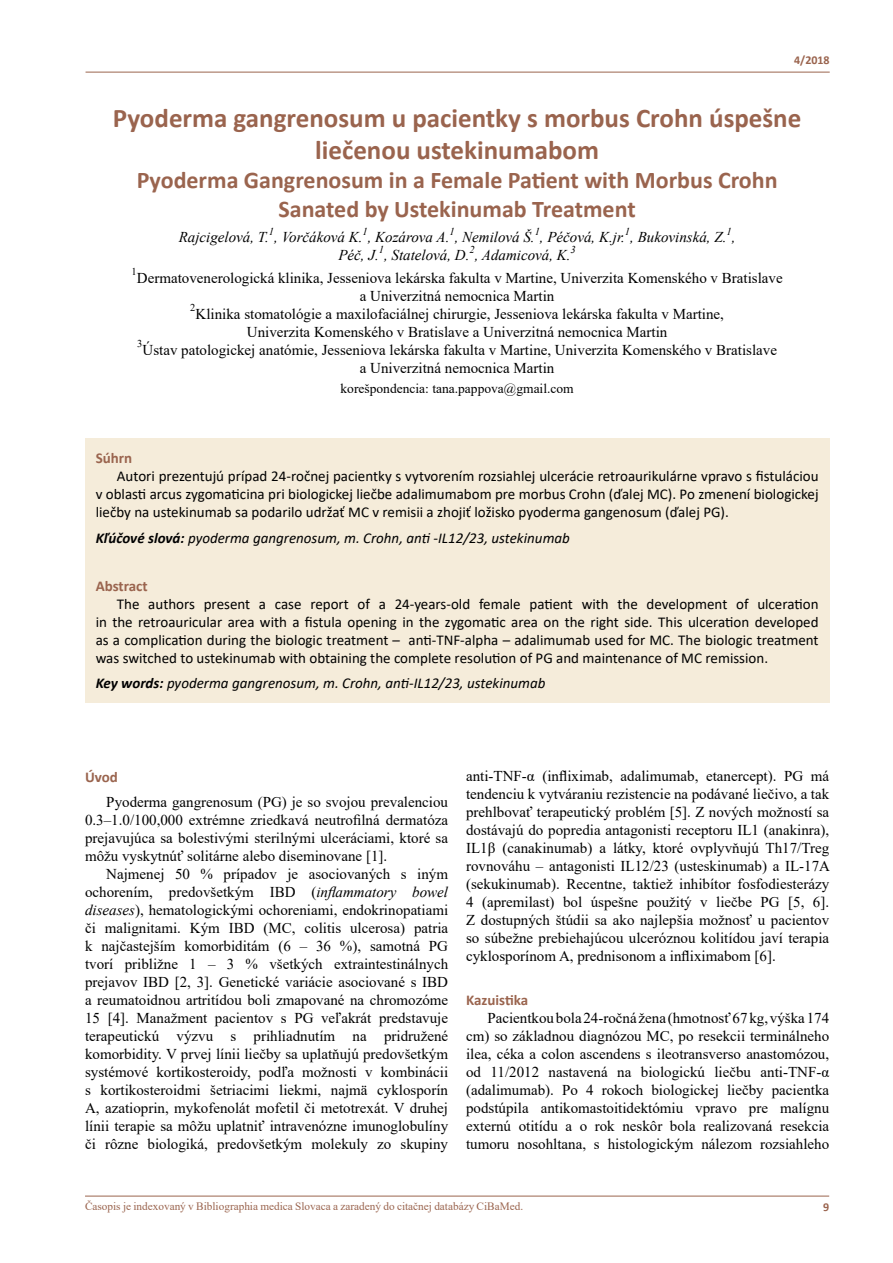
<style>
.page{position:relative;width:893px;height:1263px;background:#fff}
.page>*{position:absolute;margin:0;border:0;box-sizing:border-box;transform-origin:0 0}
.t1{font:700 27px/32.4px "Calibri";color:#9a644e;text-align:center}
.t2{font:700 24px/28.8px "Calibri";color:#9a644e;text-align:center}
.t3{font:15px/18px "Times New Roman";color:#000;text-align:justify}
.t4{font:15px/18px "Calibri";color:#000;text-align:justify}
.t5{font:italic 15px "Calibri";color:#000}
.t6{font:italic 15px "Times New Roman";color:#000}
.t7{font:700 15px "Calibri";color:#9a644e}
.t8{font:13.5px "Times New Roman";color:#000}
.t9{font:700 12px "Calibri";color:#9a644e}
.t10{font:11.25px "Times New Roman";color:#9a644e}
.t11{font:italic 10.5px "Times New Roman";color:#000}
.t12{font:10.5px "Times New Roman";color:#000}
.s1{font-weight:700}
.s2{font-style:italic}
</style>
<div class="page">
<hr style="left:86px;top:72px;width:744px;height:1px;background:#9a644e">
<hr style="left:85px;top:1196px;width:744px;height:1px;background:#9a644e">
<div style="left:85px;top:438px;width:744px;height:264px;background:#f5ecda"></div>
<p class="t9" style="left:794px;top:52px;width:37px">4/2018</p>
<h1 class="t1" style="left:113px;top:101px;width:690px">Pyoderma gangrenosum u pacientky s morbus Crohn úspešne liečenou ustekinumabom</h1>
<h2 class="t2" style="left:137px;top:165px;width:642px">Pyoderma Gangrenosum in a Female Patient with Morbus Crohn<br>Sanated by Ustekinumab Treatment</h2>
<p class="t6" style="left:179px;top:227px;width:558px">Rajcigelová, T. , Vorčáková K. , Kozárova A. , Nemilová Š. , Péčová, K.jr. , Bukovinská, Z. ,</p>
<p class="t11" style="left:269px;top:224px;width:7px">1</p>
<p class="t11" style="left:362px;top:224px;width:7px">1</p>
<p class="t11" style="left:449px;top:224px;width:7px">1</p>
<p class="t11" style="left:535px;top:224px;width:7px">1</p>
<p class="t11" style="left:625px;top:224px;width:7px">1</p>
<p class="t11" style="left:726px;top:224px;width:7px">1</p>
<p class="t6" style="left:338px;top:245px;width:234px">Péč, J. , Statelová, D. , Adamicová, K.</p>
<p class="t11" style="left:379px;top:242px;width:7px">1</p>
<p class="t11" style="left:469px;top:242px;width:7px">2</p>
<p class="t11" style="left:571px;top:242px;width:7px">3</p>
<p class="t12" style="left:132px;top:264px;width:7px">1</p>
<p class="t3" style="left:137px;top:268px;width:647px;text-align:center">Dermatovenerologická klinika, Jesseniova lekárska fakulta v Martine, Univerzita Komenského v Bratislave a Univerzitná nemocnica Martin</p>
<p class="t12" style="left:190px;top:300px;width:7px">2</p>
<p class="t3" style="left:196px;top:304px;width:530px;text-align:center">Klinika stomatológie a maxilofaciálnej chirurgie, Jesseniova lekárska fakulta v Martine,<br>Univerzita Komenského v Bratislave a Univerzitná nemocnica Martin</p>
<p class="t12" style="left:137px;top:336px;width:7px">3</p>
<p class="t3" style="left:143px;top:340px;width:636px;text-align:center">Ústav patologickej anatómie, Jesseniova lekárska fakulta v Martine, Univerzita Komenského v Bratislave a Univerzitná nemocnica Martin</p>
<p class="t8" style="left:340px;top:379px;width:235px">korešpondencia: tana.pappova@gmail.com</p>
<p class="t7" style="left:96px;top:447px;width:38px">Súhrn</p>
<p class="t4" style="left:96px;top:467px;width:724px;text-indent:21px">Autori prezentujú prípad 24-ročnej pacientky s vytvorením rozsiahlej ulcerácie retroaurikulárne vpravo s fistuláciou v oblasti arcus zygomaticina pri biologickej liečbe adalimumabom pre morbus Crohn (ďalej MC). Po zmenení biologickej liečby na ustekinumab sa podarilo udržať MC v remisii a zhojiť ložisko pyoderma gangenosum (ďalej PG).</p>
<p class="t5" style="left:96px;top:527px;width:476px"><span class="s1">Kľúčové slová:</span> pyoderma gangrenosum, m. Crohn, anti -IL12/23, ustekinumab</p>
<p class="t7" style="left:96px;top:575px;width:53px">Abstract</p>
<p class="t4" style="left:96px;top:594px;width:724px;text-indent:21px">The authors present a case report of a 24-years-old female patient with the development of ulceration in the retroauricular area with a fistula opening in the zygomatic area on the right side. This ulceration developed as a complication during the biologic treatment – anti-TNF-alpha – adalimumab used for MC. The biologic treatment was switched to ustekinumab with obtaining the complete resolution of PG and maintenance of MC remission.</p>
<p class="t5" style="left:96px;top:673px;width:451px"><span class="s1">Key words:</span> pyoderma gangrenosum, m. Crohn, anti-IL12/23, ustekinumab</p>
<p class="t7" style="left:85px;top:766px;width:34px">Úvod</p>
<p class="t3" style="left:85px;top:793px;width:365px;text-indent:21px">Pyoderma gangrenosum (PG) je so svojou prevalenciou 0.3–1.0/100,000 extrémne zriedkavá neutrofilná dermatóza prejavujúca sa bolestivými sterilnými ulceráciami, ktoré sa môžu vyskytnúť solitárne alebo diseminovane [1].</p>
<p class="t3" style="left:85px;top:865px;width:365px;text-indent:21px">Najmenej 50 % prípadov je asociovaných s iným ochorením, predovšetkým IBD (<span class="s2">inflammatory bowel diseases</span>), hematologickými ochoreniami, endokrinopatiami či malignitami. Kým IBD (MC, colitis ulcerosa) patria k najčastejším komorbiditám (6 – 36 %), samotná PG tvorí približne 1 – 3 % všetkých extraintestinálnych prejavov IBD [2, 3]. Genetické variácie asociované s IBD a reumatoidnou artritídou boli zmapované na chromozóme 15 [4]. Manažment pacientov s PG veľakrát predstavuje terapeutickú výzvu s prihliadnutím na pridružené komorbidity. V prvej línii liečby sa uplatňujú predovšetkým systémové kortikosteroidy, podľa možnosti v kombinácii s kortikosteroidmi šetriacimi liekmi, najmä cyklosporín A, azatioprin, mykofenolát mofetil či metotrexát. V druhej línii terapie sa môžu uplatniť intravenózne imunoglobulíny či rôzne biologiká, predovšetkým molekuly zo skupiny</p>
<p class="t3" style="left:466px;top:766px;width:365px">anti-TNF-α (infliximab, adalimumab, etanercept). PG má tendenciu k vytváraniu rezistencie na podávané liečivo, a tak prehlbovať terapeutický problém [5]. Z nových možností sa dostávajú do popredia antagonisti receptoru IL1 (anakinra), IL1β (canakinumab) a látky, ktoré ovplyvňujú Th17/Treg rovnováhu – antagonisti IL12/23 (usteskinumab) a IL-17A (sekukinumab). Recentne, taktiež inhibítor fosfodiesterázy 4 (apremilast) bol úspešne použitý v liečbe PG [5, 6].<br>Z dostupných štúdii sa ako najlepšia možnosť u pacientov so súbežne prebiehajúcou ulceróznou kolitídou javí terapia cyklosporínom A, prednisonom a infliximabom [6].</p>
<p class="t7" style="left:466px;top:989px;width:64px">Kazuistika</p>
<p class="t3" style="left:466px;top:1008px;width:365px;text-indent:21px">Pacientkou bola 24-ročná žena (hmotnosť 67 kg, výška 174 cm) so základnou diagnózou MC, po resekcii terminálneho ilea, céka a colon ascendens s ileotransverso anastomózou, od 11/2012 nastavená na biologickú liečbu anti-TNF-α (adalimumab). Po 4 rokoch biologickej liečby pacientka podstúpila antikomastoitidektómiu vpravo pre malígnu externú otitídu a o rok neskôr bola realizovaná resekcia tumoru nosohltana, s histologickým nálezom rozsiahleho</p>
<p class="t10" style="left:85px;top:1198px;width:440px">Časopis je indexovaný v Bibliographia medica Slovaca a zaradený do citačnej databázy CiBaMed.</p>
<p class="t9" style="left:823px;top:1198px;width:8px">9</p>
</div>
